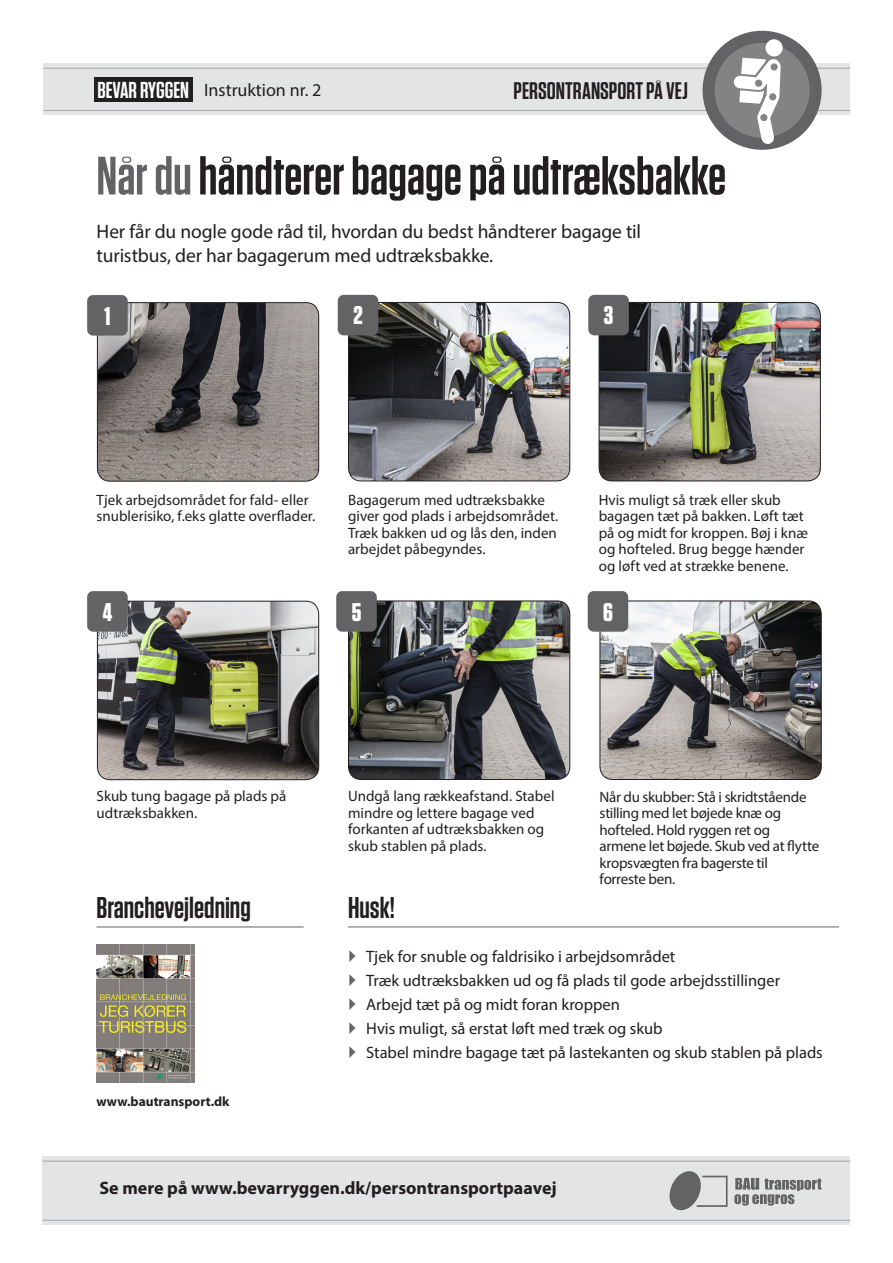
<style>
.page{position:relative;width:893px;height:1263px;background:#fff}
.page>*{position:absolute;margin:0;border:0;box-sizing:border-box;transform-origin:0 0}
.t1{font:600 54px "Tungsten";color:#231f20}
.t2{font:600 30px "Tungsten";color:#231f20}
.t3{font:700 25.5px "Tungsten";color:#fff}
.t4{font:600 24px "Tungsten";color:#231f20}
.t5{font:600 22.95px "Tungsten";color:#fff}
.Underoverskrift{font:19.5px/24px "Myriad Pro";letter-spacing:-.01em;color:#231f20}
.t6{font:700 18px "Myriad Pro";color:#231f20}
.t7{font:18px "Myriad Pro";color:#231f20}
.t8{font:16.5px "Myriad Pro";color:#231f20}
.Billede_text{font:15px/16.5px "Myriad Pro";color:#231f20}
.Billede_text-2{font:15px/16.5px "Myriad Pro";letter-spacing:-.02em;color:#231f20}
.t9{font:700 13.5px "Myriad Pro";color:#231f20}
.s1{color:#636366}
</style>
<div class="page">
<div style="left:44px;top:64px;width:806px;height:51px;background:#e3e4e6"></div>
<hr style="left:44px;top:68px;width:806px;height:1px;background:#636366">
<hr style="left:44px;top:110px;width:806px;height:1px;background:#636366">
<div style="left:43px;top:1157px;width:807px;height:68px;background:#e3e4e6"></div>
<hr style="left:43px;top:1161px;width:807px;height:1px;background:#636366">
<hr style="left:43px;top:1220px;width:807px;height:1px;background:#636366">
<hr style="left:348px;top:926px;width:491px;height:1px;background:#636366">
<svg style="left:669px;top:1171px;width:59px;height:40px"></svg>
<div style="left:94px;top:77px;width:99px;height:25px;background:#231f20"></div>
<svg style="left:734px;top:1178px;width:88px;height:28px"></svg>
<hr style="left:96px;top:926px;width:208px;height:1px;background:#636366">
<img style="left:96px;top:944px;width:99px;height:139px">
<svg style="left:703px;top:31px;width:119px;height:119px"></svg>
<img style="left:97px;top:303px;width:222px;height:178px">
<div style="left:97px;top:302px;width:222px;height:179px;border:1px solid #231f20;border-radius:13px"></div>
<img style="left:348px;top:302px;width:222px;height:179px">
<div style="left:348px;top:302px;width:222px;height:179px;border:1px solid #231f20;border-radius:13px"></div>
<div style="left:87px;top:295px;width:41px;height:41px;background:#636366;border-radius:6px"></div>
<div style="left:338px;top:295px;width:40px;height:40px;background:#636366;border-radius:6px"></div>
<img style="left:97px;top:601px;width:222px;height:179px">
<div style="left:97px;top:601px;width:222px;height:179px;border:1px solid #231f20;border-radius:13px"></div>
<img style="left:348px;top:601px;width:222px;height:178px">
<div style="left:348px;top:601px;width:222px;height:179px;border:1px solid #231f20;border-radius:13px"></div>
<img style="left:600px;top:601px;width:221px;height:178px">
<div style="left:600px;top:601px;width:222px;height:179px;border:1px solid #231f20;border-radius:13px"></div>
<div style="left:87px;top:591px;width:41px;height:41px;background:#636366;border-radius:6px"></div>
<div style="left:336px;top:591px;width:41px;height:41px;background:#636366;border-radius:6px"></div>
<div style="left:588px;top:591px;width:40px;height:41px;background:#636366;border-radius:6px"></div>
<img style="left:599px;top:302px;width:221px;height:179px">
<div style="left:599px;top:302px;width:222px;height:179px;border:1px solid #231f20;border-radius:13px"></div>
<div style="left:588px;top:295px;width:41px;height:40px;background:#636366;border-radius:6px"></div>
<h3 class="t5" style="left:97px;top:78px;width:93px">BEVAR RYGGEN</h3>
<p class="t7" style="left:204px;top:79px;width:119px">Instruktion nr. 2</p>
<h3 class="t4" style="left:514px;top:78px;width:176px">PERSONTRANSPORT PÅ VEJ</h3>
<p class="t1" style="left:96px;top:147px;width:631px"><span class="s1">Når du</span> håndterer bagage på udtræksbakke</p>
<p class="Underoverskrift" style="left:97px;top:219px;width:546px">Her får du nogle gode råd til, hvordan du bedst håndterer bagage til turistbus, der har bagagerum med udtræksbakke.</p>
<p class="t3" style="left:104px;top:302px;width:7px">1</p>
<p class="t3" style="left:353px;top:302px;width:11px">2</p>
<p class="t3" style="left:604px;top:302px;width:11px">3</p>
<p class="Billede_text" style="left:97px;top:491px;width:220px">Tjek arbejdsområdet for fald- eller snublerisiko, f.eks glatte overflader.</p>
<p class="Billede_text" style="left:348px;top:491px;width:212px">Bagagerum med udtræksbakke giver god plads i arbejdsområdet.</p>
<p class="Billede_text" style="left:348px;top:524px;width:210px">Træk bakken ud og lås den, inden arbejdet påbegyndes.</p>
<p class="Billede_text" style="left:599px;top:491px;width:211px">Hvis muligt så træk eller skub bagagen tæt på bakken. Løft tæt på og midt for kroppen. Bøj i knæ og hofteled. Brug begge hænder og løft ved at strække benene.</p>
<p class="t3" style="left:103px;top:598px;width:11px">4</p>
<p class="t3" style="left:352px;top:598px;width:11px">5</p>
<p class="t3" style="left:603px;top:598px;width:11px">6</p>
<p class="Billede_text" style="left:97px;top:788px;width:191px">Skub tung bagage på plads på udtræksbakken.</p>
<p class="Billede_text" style="left:348px;top:788px;width:208px">Undgå lang rækkeafstand. Stabel mindre og lettere bagage ved forkanten af udtræksbakken og skub stablen på plads.</p>
<p class="Billede_text-2" style="left:600px;top:788px;width:221px">Når du skubber: Stå i skridtstående stilling med let bøjede knæ og hofteled. Hold ryggen ret og armene let bøjede. Skub ved at flytte kropsvægten fra bagerste til</p>
<p class="Billede_text-2" style="left:600px;top:871px;width:77px">forreste ben.</p>
<h2 class="t2" style="left:96px;top:892px;width:156px">Branchevejledning</h2>
<p class="t9" style="left:96px;top:1093px;width:135px">www.bautransport.dk</p>
<h2 class="t2" style="left:348px;top:892px;width:48px">Husk!</h2>
<p class="t8" style="left:366px;top:947px;width:311px">Tjek for snuble og faldrisiko i arbejdsområdet</p>
<p class="t8" style="left:366px;top:971px;width:416px">Træk udtræksbakken ud og få plads til gode arbejdsstillinger</p>
<p class="t8" style="left:366px;top:995px;width:255px">Arbejd tæt på og midt foran kroppen</p>
<p class="t8" style="left:366px;top:1019px;width:298px">Hvis muligt, så erstat løft med træk og skub</p>
<p class="t8" style="left:366px;top:1043px;width:458px">Stabel mindre bagage tæt på lastekanten og skub stablen på plads</p>
<p class="t6" style="left:99px;top:1176px;width:459px">Se mere på www.bevarryggen.dk/persontransportpaavej</p>
</div>
